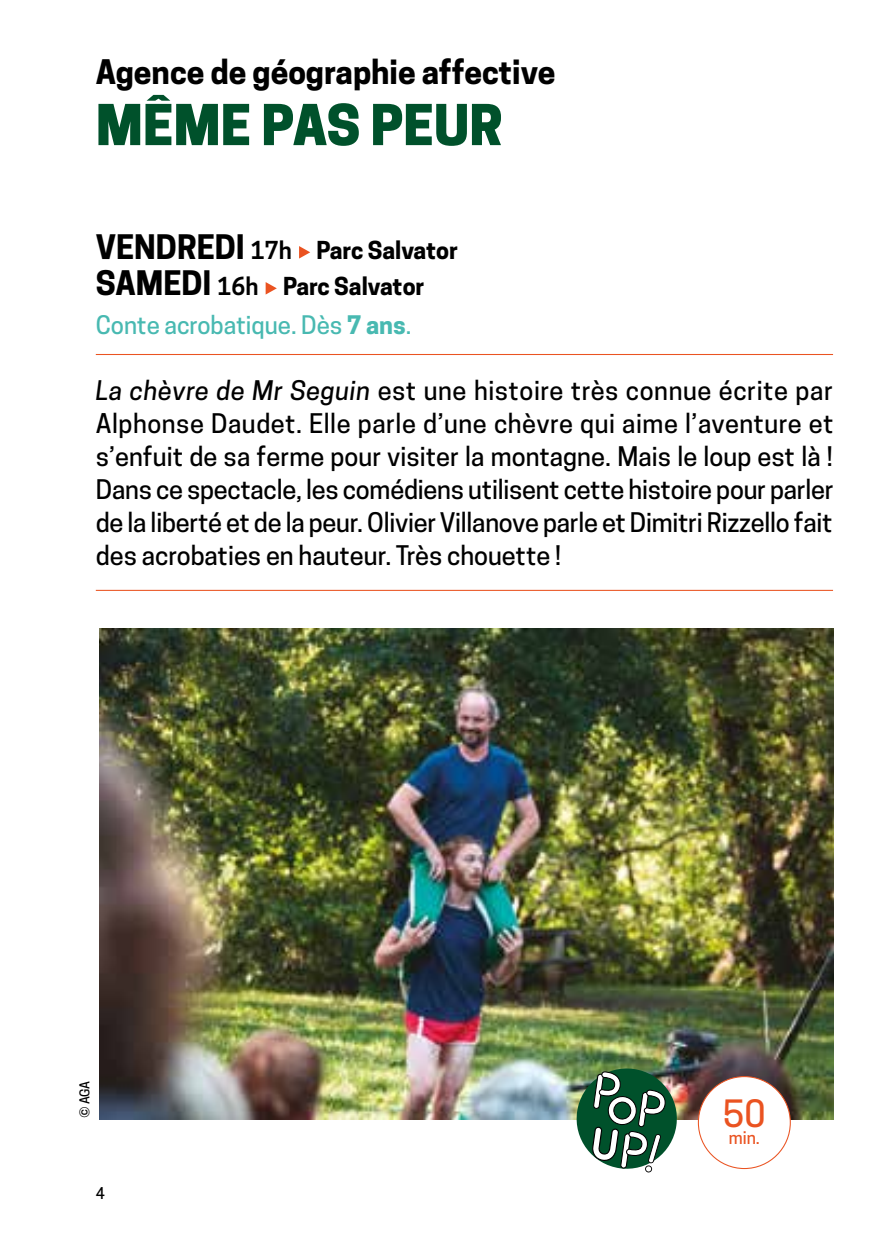
<style>
.page{position:relative;width:893px;height:1259px;background:#fff}
.page>*{position:absolute;margin:0;border:0;box-sizing:border-box;transform-origin:0 0}
.t1{font:800 52.8px "Cooper Hewitt";color:#00512b}
.t2{font:500 35.4px "Cooper Hewitt";color:#ea5321}
.t3{font:700 31.8px "Cooper Hewitt";color:#000}
.t4{font:500 25.5px/33px "Cooper Hewitt";color:#000;text-align:justify}
.t5{font:500 24px "Cooper Hewitt";color:#48b9b1}
.t6{font:700 23.4px/36px "Cooper Hewitt";color:#000}
.t7{font:500 16.8px "Cooper Hewitt";color:#ea5321}
.t8{font:500 15.3px "Cooper Hewitt";color:#000}
.t9{font:500 12.6px "Cooper Hewitt";color:#000}
.s1{font-size:31.8px}
.s2{font-weight:600}
.s3{font-weight:700}
.s4{font-style:italic}
</style>
<div class="page">
<img style="left:100px;top:628px;width:733px;height:491px">
<hr style="left:96px;top:354px;width:737px;height:1px;background:#ea5321">
<hr style="left:96px;top:590px;width:737px;height:1px;background:#ea5321">
<svg style="left:299px;top:246px;width:11px;height:12px"></svg>
<svg style="left:266px;top:282px;width:11px;height:12px"></svg>
<div style="left:698px;top:1076px;width:92px;height:92px;background:#fff;border-radius:50%"></div>
<img style="left:573px;top:1065px;width:107px;height:107px">
<p class="t3" style="left:96px;top:53px;width:461px">Agence de géographie affective</p>
<h1 class="t1" style="left:96px;top:94px;width:408px">MÊME PAS PEUR</h1>
<p class="t6" style="left:96px;top:232px;width:364px"><span class="s1">VENDREDI</span> <span class="s2">17h</span> Parc Salvator<br><span class="s1">SAMEDI</span> <span class="s2">16h</span> Parc Salvator</p>
<p class="t5" style="left:96px;top:310px;width:317px">Conte acrobatique. Dès <span class="s3">7 ans</span>.</p>
<p class="t4" style="left:96px;top:373px;width:739px"><span class="s4">La chèvre de Mr Seguin</span> est une histoire très connue écrite par Alphonse Daudet. Elle parle d’une chèvre qui aime l’aventure et s’enfuit de sa ferme pour visiter la montagne. Mais le loup est là !<br>Dans ce spectacle, les comédiens utilisent cette histoire pour parler de la liberté et de la peur. Olivier Villanove parle et Dimitri Rizzello fait des acrobaties en hauteur. Très chouette !</p>
<p class="t9" style="left:77px;top:1118px;width:39px;rotate:-90deg">© AGA</p>
<p class="t8" style="left:96px;top:1184px;width:11px">4</p>
<h2 class="t2" style="left:723px;top:1093px;width:44px">50</h2>
<p class="t7" style="left:729px;top:1128px;width:33px">min.</p>
</div>
